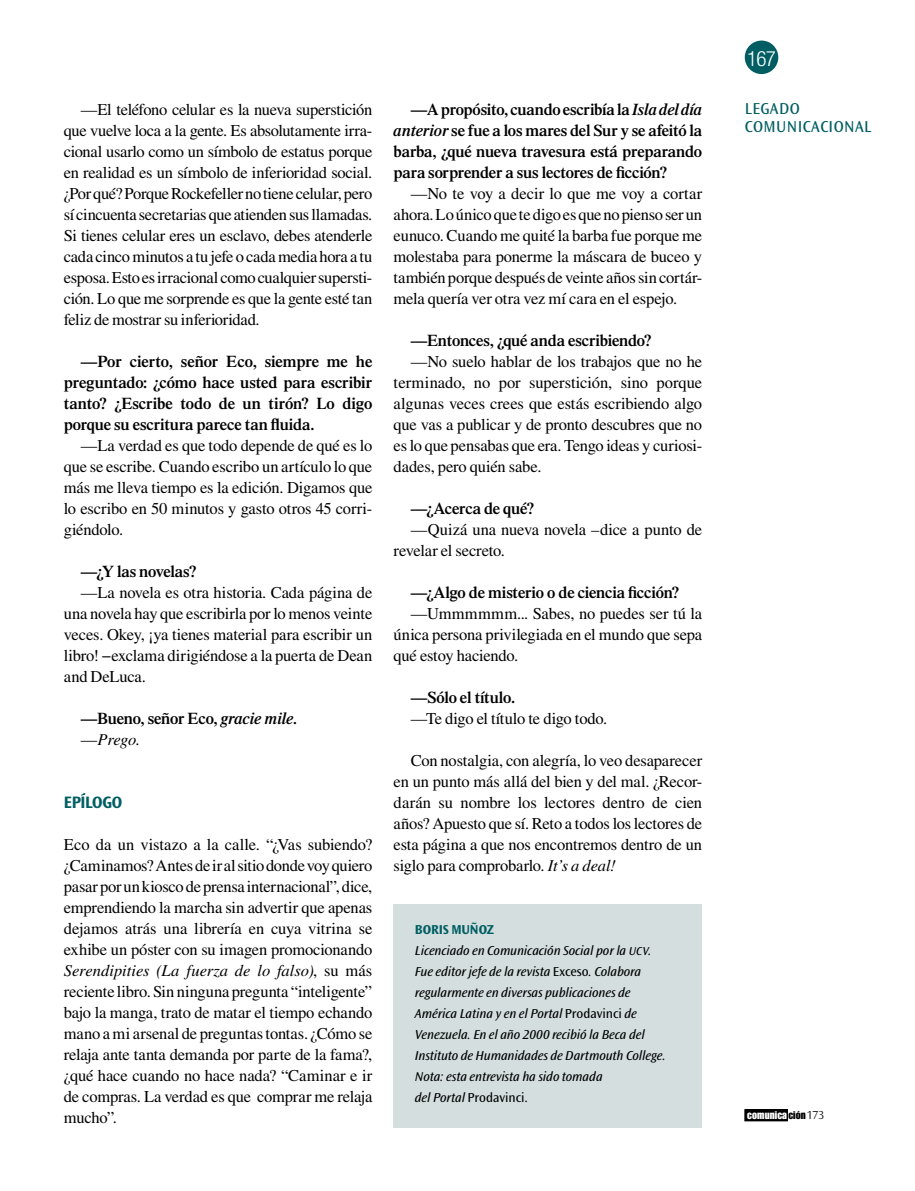
<style>
.page{position:relative;width:915px;height:1191px;background:#fff}
.page>*{position:absolute;margin:0;border:0;box-sizing:border-box;transform-origin:0 0}
.t1{font:300 condensed 21px "Helvetica Neue LT Std";color:#fff}
.INTERTITULO_1{font:700 semi-expanded 17.25px "Ocean Sans Std";letter-spacing:-.02em;color:#005e62;scale:.9 1}
.TEXTO_CORRIDO{font:16.5px/21px "Times LT Std";letter-spacing:-.01em;color:#000;text-align:justify}
.TEXTO_CORRIDO-2{font:600 16.5px/21px "Times LT Std";letter-spacing:-.01em;color:#000;text-align:justify}
.t2{font:16.5px/17.9px "Ocean Sans Std";letter-spacing:.025em;color:#005e62}
.TEXTO_CORRIDO-3{font:italic 16.5px "Times LT Std";letter-spacing:-.025em;color:#000}
.Autor_final_2{font:italic 13.5px/21px "Ocean Sans Std";letter-spacing:-.01em;color:#000}
.Autor_final_1{font:700 13.5px "Ocean Sans Std";letter-spacing:-.01em;color:#005e62}
.t3{font:10.8px "Impact LT Std";letter-spacing:.01em;color:#fff}
.s1{font-style:italic}
.s2{font-style:normal}
.s3{font-size:12px}
.s4{color:#000}
.s5{font-family:"Ocean Sans Std";font-weight:300;font-size:12.15px;color:#000}
</style>
<div class="page">
<div style="left:744px;top:41px;width:34px;height:33px;background:#005e62;border-radius:50%"></div>
<div style="left:744px;top:1109px;width:43px;height:11px;background:#000"></div>
<div style="left:744px;top:1109px;width:43px;height:12px;border:1px solid #000"></div>
<div style="left:393px;top:904px;width:309px;height:223px;background:#d4dedf"></div>
<p class="TEXTO_CORRIDO" style="left:64px;top:98px;width:310px;text-indent:17px">—El teléfono celular es la nueva superstición que vuelve loca a la gente. Es absolutamente irra&shy;cional usarlo como un símbolo de estatus porque en realidad es un símbolo de inferioridad social. ¿Por qué? Porque Rockefeller no tiene celular, pero sí cincuenta secretarias que atienden sus llamadas.<br>Si tienes celular eres un esclavo, debes atenderle cada cinco minutos a tu jefe o cada media hora a tu esposa. Esto es irracional como cualquier supersti&shy;ción. Lo que me sorprende es que la gente esté tan feliz de mostrar su inferioridad.</p>
<p class="TEXTO_CORRIDO-2" style="left:64px;top:350px;width:310px;text-indent:17px">—Por cierto, señor Eco, siempre me he preguntado: ¿cómo hace usted para escribir tanto? ¿Escribe todo de un tirón? Lo digo porque su escritura parece tan fluida.</p>
<p class="TEXTO_CORRIDO" style="left:64px;top:434px;width:310px;text-indent:17px">—La verdad es que todo depende de qué es lo que se escribe. Cuando escribo un artículo lo que más me lleva tiempo es la edición. Digamos que lo escribo en 50 minutos y gasto otros 45 corri&shy;giéndolo.</p>
<p class="TEXTO_CORRIDO-2" style="left:81px;top:560px;width:117px">—¿Y las novelas?</p>
<p class="TEXTO_CORRIDO" style="left:64px;top:581px;width:310px;text-indent:17px">—La novela es otra historia. Cada página de una novela hay que escribirla por lo menos veinte veces. Okey, ¡ya tienes material para escribir un libro! −exclama dirigiéndose a la puerta de Dean and DeLuca.</p>
<p class="TEXTO_CORRIDO-2" style="left:81px;top:707px;width:218px">—Bueno, señor Eco, <span class="s1">gracie mile.</span></p>
<p class="TEXTO_CORRIDO-3" style="left:81px;top:730px;width:61px"><span class="s2">—</span>Prego.</p>
<p class="INTERTITULO_1" style="left:64px;top:792px;width:67px">EPÍLOGO</p>
<p class="TEXTO_CORRIDO" style="left:64px;top:833px;width:310px">Eco da un vistazo a la calle. “¿Vas subiendo? ¿Caminamos? Antes de ir al sitio donde voy quiero pasar por un kiosco de prensa internacional”, dice, emprendiendo la marcha sin advertir que apenas dejamos atrás una librería en cuya vitrina se exhibe un póster con su imagen promocionando <span class="s1">Serendipities (La fuerza de lo falso)</span>, su más reciente libro. Sin ninguna pregunta “inteligente” bajo la manga, trato de matar el tiempo echando mano a mi arsenal de preguntas tontas. ¿Cómo se relaja ante tanta demanda por parte de la fama?, ¿qué hace cuando no hace nada? “Caminar e ir de compras. La verdad es que comprar me relaja mucho”.</p>
<p class="TEXTO_CORRIDO-2" style="left:393px;top:98px;width:310px;text-indent:17px">—A propósito, cuando escribía la <span class="s1">Isla del día anterior</span> se fue a los mares del Sur y se afeitó la barba, ¿qué nueva travesura está preparando para sorprender a sus lectores de ficción?</p>
<p class="TEXTO_CORRIDO" style="left:393px;top:182px;width:310px;text-indent:17px">—No te voy a decir lo que me voy a cortar ahora. Lo único que te digo es que no pienso ser un eunuco. Cuando me quité la barba fue porque me molestaba para ponerme la máscara de buceo y también porque después de veinte años sin cortár&shy;mela quería ver otra vez mí cara en el espejo.</p>
<p class="TEXTO_CORRIDO-2" style="left:410px;top:329px;width:242px">—Entonces, ¿qué anda escribiendo?</p>
<p class="TEXTO_CORRIDO" style="left:393px;top:350px;width:310px;text-indent:17px">—No suelo hablar de los trabajos que no he terminado, no por superstición, sino porque algunas veces crees que estás escribiendo algo que vas a publicar y de pronto descubres que no es lo que pensabas que era. Tengo ideas y curiosi&shy;dades, pero quién sabe.</p>
<p class="TEXTO_CORRIDO-2" style="left:410px;top:497px;width:125px">—¿Acerca de qué?</p>
<p class="TEXTO_CORRIDO" style="left:393px;top:518px;width:310px;text-indent:17px">—Quizá una nueva novela –dice a punto de revelar el secreto.</p>
<p class="TEXTO_CORRIDO-2" style="left:410px;top:581px;width:270px">—¿Algo de misterio o de ciencia ficción?</p>
<p class="TEXTO_CORRIDO" style="left:393px;top:602px;width:310px;text-indent:17px">—Ummmmmm... Sabes, no puedes ser tú la única persona privilegiada en el mundo que sepa qué estoy haciendo.</p>
<p class="TEXTO_CORRIDO-2" style="left:410px;top:686px;width:106px">—Sólo el título.</p>
<p class="TEXTO_CORRIDO" style="left:410px;top:707px;width:198px">—Te digo el título te digo todo.</p>
<p class="TEXTO_CORRIDO" style="left:393px;top:749px;width:310px;text-indent:17px">Con nostalgia, con alegría, lo veo desaparecer en un punto más allá del bien y del mal. ¿Recor&shy;darán su nombre los lectores dentro de cien años? Apuesto que sí. Reto a todos los lectores de esta página a que nos encontremos dentro de un siglo para comprobarlo. <span class="s1">It’s a deal!</span></p>
<p class="Autor_final_1" style="left:415px;top:922px;width:80px">BORIS MUÑOZ</p>
<p class="Autor_final_2" style="left:415px;top:940px;width:252px">Licenciado en Comunicación Social por la <span class="s3">UCV</span>.<br>Fue editor jefe de la revista <span class="s2">Exceso</span>. Colabora regularmente en diversas publicaciones de América Latina y en el Portal <span class="s2">Prodavinci</span> de Venezuela. En el año 2000 recibió la Beca del Instituto de Humanidades de Dartmouth College.</p>
<p class="Autor_final_2" style="left:415px;top:1066px;width:189px">Nota: esta entrevista ha sido tomada del Portal <span class="s2">Prodavinci.</span></p>
<p class="t1" style="left:747px;top:46px;width:30px">167</p>
<p class="t2" style="left:744px;top:100px;width:128px">LEGADO<br>COMUNICACIONAL</p>
<p class="t3" style="left:747px;top:1108px;width:78px">comunica <span class="s4">ción</span><span class="s5">173</span></p>
</div>
